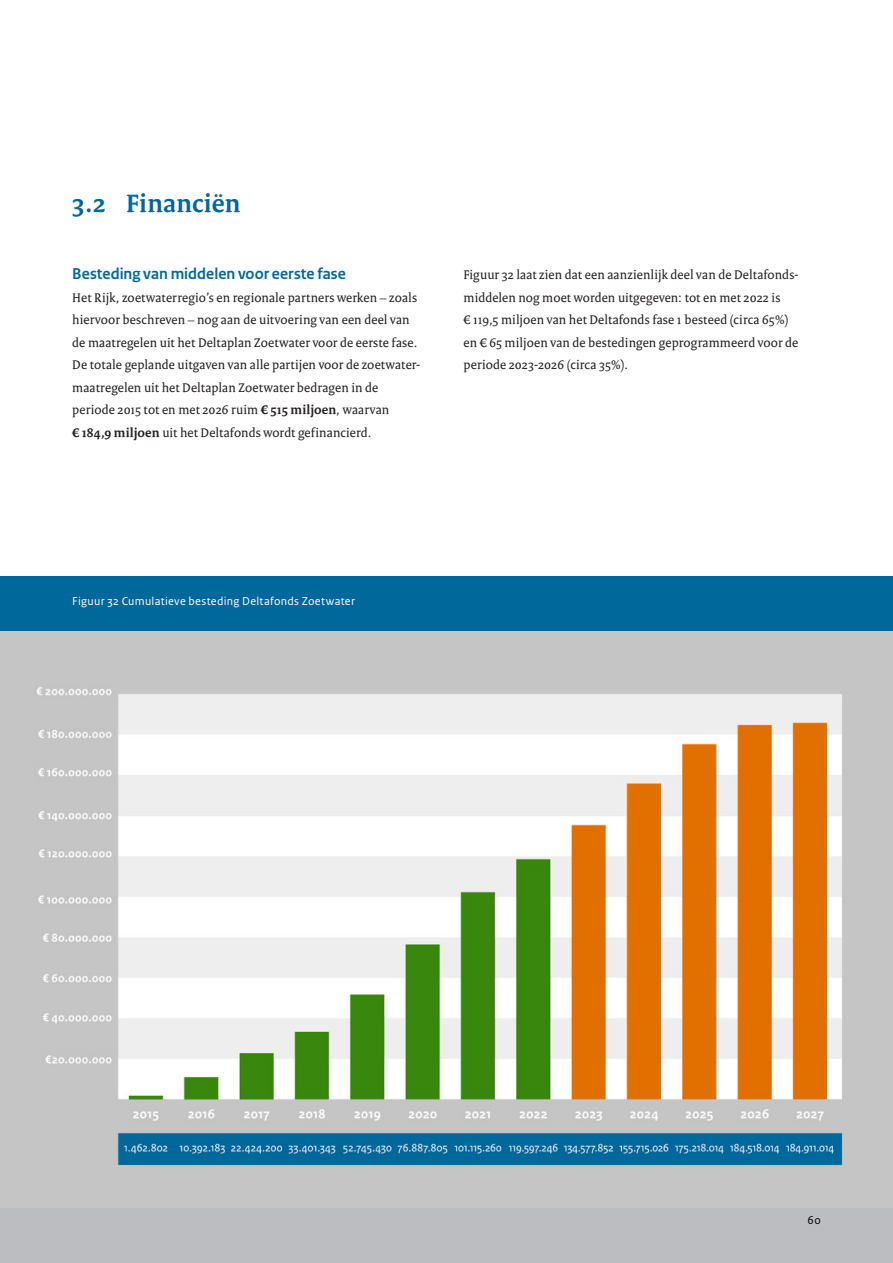
<style>
.page{position:relative;width:893px;height:1263px;background:#fff}
.page>*{position:absolute;margin:0;border:0;box-sizing:border-box;transform-origin:0 0}
.H2_Kop_paragraaf{font:700 27px "Rijksoverheid Serif";letter-spacing:.01em;color:#01689b}
.H3_Kop_subparagraaf{font:700 16.5px "Rijksoverheid Sans Heading";letter-spacing:.005em;color:#01689b}
.P_broodtekst{font:13.5px/22.5px "Rijksoverheid Serif";letter-spacing:.01em;color:#231f20}
.P_bijschrift{font:12px "Rijksoverheid Sans Text";letter-spacing:.025em;color:#fff}
.t1{font:12px "Rijksoverheid Sans Text";color:#000}
.s1{font-weight:700}
</style>
<div class="page">
<div style="left:0;top:631px;width:893px;height:632px;background:#c5c5c5"></div>
<div style="left:0;top:576px;width:893px;height:55px;background:#01689b"></div>
<img style="left:35px;top:686px;width:811px;height:481px">
<h2 class="H2_Kop_paragraaf" style="left:72px;top:186px;width:170px">3.2 Financiën</h2>
<h3 class="H3_Kop_subparagraaf" style="left:72px;top:264px;width:275px">Besteding van middelen voor eerste fase</h3>
<p class="P_broodtekst" style="left:72px;top:286px;width:349px">Het Rijk, zoetwaterregio’s en regionale partners werken – zoals hiervoor beschreven – nog aan de uitvoering van een deel van de maatregelen uit het Deltaplan Zoetwater voor de eerste fase.<br>De totale geplande uitgaven van alle partijen voor de zoetwater&shy;maatregelen uit het Deltaplan Zoetwater bedragen in de periode 2015 tot en met 2026 ruim <span class="s1">€ 515 miljoen</span>, waarvan<br><span class="s1">€ 184,9 miljoen</span> uit het Deltafonds wordt gefinancierd.</p>
<p class="P_broodtekst" style="left:463px;top:263px;width:337px">Figuur 32 laat zien dat een aanzienlijk deel van de Deltafonds&shy;middelen nog moet worden uitgegeven: tot en met 2022 is<br>€ 119,5 miljoen van het Deltafonds fase 1 besteed (circa 65%) en € 65 miljoen van de bestedingen geprogrammeerd voor de periode 2023-2026 (circa 35%).</p>
<p class="P_bijschrift" style="left:72px;top:594px;width:284px">Figuur 32 Cumulatieve besteding Deltafonds Zoetwater</p>
<p class="t1" style="left:808px;top:1213px;width:15px">60</p>
</div>
